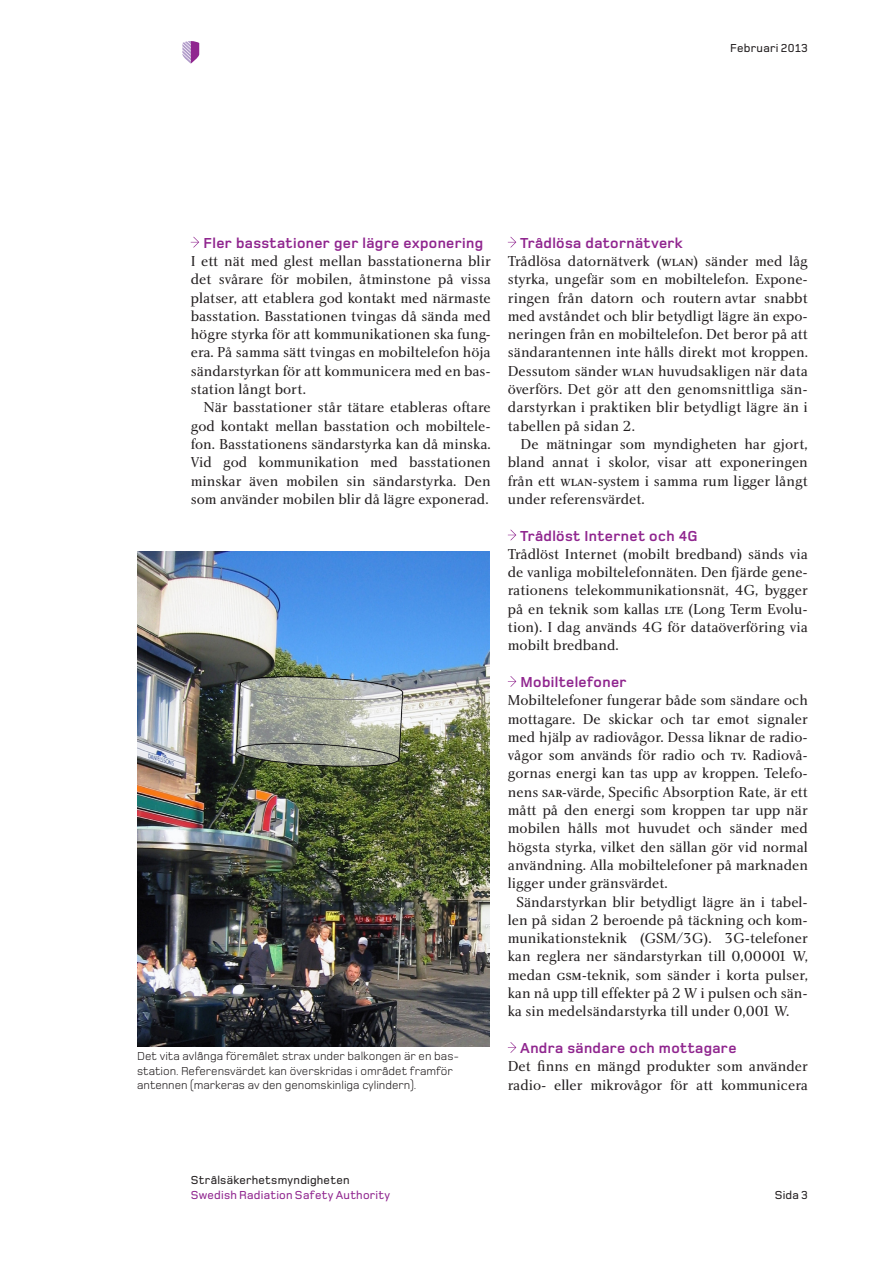
<style>
.page{position:relative;width:893px;height:1263px;background:#fff}
.page>*{position:absolute;margin:0;border:0;box-sizing:border-box;transform-origin:0 0}
.bröd_1{font:15px/18.3px "Charlotte";color:#231f20;text-align:justify}
.mellan_rubrik{font:700 15px "Foundry Monoline";letter-spacing:.025em;color:#90268f}
.bildtext{font:12px/14.4px "Foundry Monoline";color:#231f20}
.t1{font:500 12px "Foundry Monoline";letter-spacing:.02em;color:#231f20}
.t2{font:500 12px "Foundry Monoline";letter-spacing:.02em;color:#90268f}
.s1{font-family:"Charlotte Book SC"}
</style>
<div class="page">
<svg style="left:182px;top:41px;width:17px;height:23px"></svg>
<svg style="left:191px;top:237px;width:8px;height:11px"></svg>
<svg style="left:508px;top:237px;width:8px;height:11px"></svg>
<svg style="left:508px;top:529px;width:8px;height:11px"></svg>
<svg style="left:508px;top:676px;width:8px;height:11px"></svg>
<svg style="left:508px;top:1042px;width:8px;height:11px"></svg>
<img style="left:137px;top:552px;width:353px;height:494px">
<p class="t1" style="left:730px;top:41px;width:79px">Februari 2013</p>
<p class="mellan_rubrik" style="left:203px;top:235px;width:281px">Fler basstationer ger lägre exponering</p>
<p class="bröd_1" style="left:191px;top:252px;width:302px">I ett nät med glest mellan basstationerna blir det svårare för mobilen, åtminstone på vissa platser, att etablera god kontakt med närmaste basstation. Basstationen tvingas då sända med högre styrka för att kommunikationen ska fung&shy;era. På samma sätt tvingas en mobiltelefon höja sändarstyrkan för att kommunicera med en bas&shy;station långt bort.</p>
<p class="bröd_1" style="left:191px;top:398px;width:302px;text-indent:13px">När basstationer står tätare etableras oftare god kontakt mellan basstation och mobiltele&shy;fon. Basstationens sändarstyrka kan då minska.<br>Vid god kommunikation med basstationen minskar även mobilen sin sändarstyrka. Den som använder mobilen blir då lägre exponerad.</p>
<p class="bildtext" style="left:137px;top:1049px;width:321px">Det vita avlånga föremålet strax under balkongen är en bas&shy;station. Referensvärdet kan överskridas i området framför antennen (markeras av den genomskinliga cylindern).</p>
<p class="mellan_rubrik" style="left:520px;top:235px;width:164px">Trådlösa datornätverk</p>
<p class="bröd_1" style="left:508px;top:252px;width:302px">Trådlösa datornätverk (<span class="s1">wlan</span>) sänder med låg styrka, ungefär som en mobiltelefon. Expone&shy;ringen från datorn och routern avtar snabbt med avståndet och blir betydligt lägre än expo&shy;neringen från en mobiltelefon. Det beror på att sändarantennen inte hålls direkt mot kroppen.<br>Dessutom sänder <span class="s1">wlan</span> huvudsakligen när data överförs. Det gör att den genomsnittliga sän&shy;darstyrkan i praktiken blir betydligt lägre än i tabellen på sidan 2.</p>
<p class="bröd_1" style="left:508px;top:435px;width:302px;text-indent:13px">De mätningar som myndigheten har gjort, bland annat i skolor, visar att exponeringen från ett <span class="s1">wlan</span>-system i samma rum ligger långt under referensvärdet.</p>
<p class="mellan_rubrik" style="left:520px;top:528px;width:179px">Trådlöst Internet och 4G</p>
<p class="bröd_1" style="left:508px;top:545px;width:302px">Trådlöst Internet (mobilt bredband) sänds via de vanliga mobiltelefonnäten. Den fjärde gene&shy;rationens telekommunikationsnät, 4G, bygger på en teknik som kallas <span class="s1">lte</span> (Long Term Evolu&shy;tion). I dag används 4G för dataöverföring via mobilt bredband.</p>
<p class="mellan_rubrik" style="left:520px;top:674px;width:108px">Mobiltelefoner</p>
<p class="bröd_1" style="left:508px;top:691px;width:302px">Mobiltelefoner fungerar både som sändare och mottagare. De skickar och tar emot signaler med hjälp av radiovågor. Dessa liknar de radio&shy;vågor som används för radio och <span class="s1">tv</span>. Radiovå&shy;gornas energi kan tas upp av kroppen. Telefo&shy;nens <span class="s1">sar</span>-värde, Specific Absorption Rate, är ett mått på den energi som kroppen tar upp när mobilen hålls mot huvudet och sänder med högsta styrka, vilket den sällan gör vid normal användning. Alla mobiltelefoner på marknaden ligger under gränsvärdet.</p>
<p class="bröd_1" style="left:508px;top:893px;width:302px;text-indent:9px">Sändarstyrkan blir betydligt lägre än i tabel&shy;len på sidan 2 beroende på täckning och kom&shy;munikationsteknik (GSM/3G). 3G-telefoner kan reglera ner sändarstyrkan till 0,00001 W, medan <span class="s1">gsm</span>-teknik, som sänder i korta pulser, kan nå upp till effekter på 2 W i pulsen och sän&shy;ka sin medelsändarstyrka till under 0,001 W.</p>
<p class="mellan_rubrik" style="left:520px;top:1040px;width:218px">Andra sändare och mottagare</p>
<p class="bröd_1" style="left:508px;top:1057px;width:302px">Det finns en mängd produkter som använder radio- eller mikrovågor för att kommunicera</p>
<p class="t1" style="left:191px;top:1174px;width:160px">Strålsäkerhetsmyndigheten</p>
<p class="t2" style="left:191px;top:1189px;width:201px">Swedish Radiation Safety Authority</p>
<p class="t1" style="left:775px;top:1189px;width:35px">Sida 3</p>
</div>
